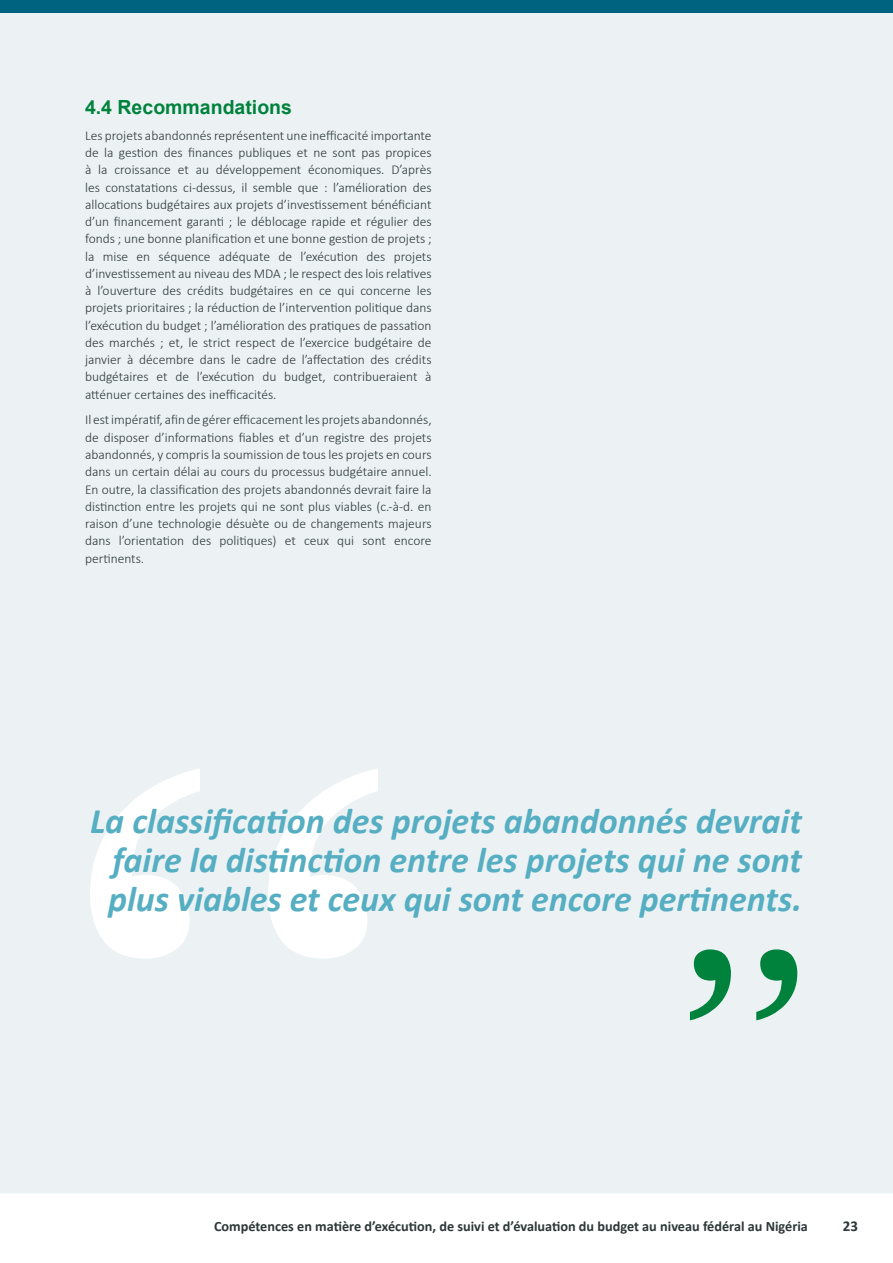
<style>
.page{position:relative;width:893px;height:1263px;background:#fff}
.page>*{position:absolute;margin:0;border:0;box-sizing:border-box;transform-origin:0 0}
.t1{font:italic 700 36px/39px "Calibri";color:#56aec2;text-align:justify}
.t2{font:700 19.5px "Arial";color:#00823d}
.t3{font:700 15px "Calibri";color:#2d3739}
.t4{font:700 14.25px "Calibri";color:#2d3739}
.t5{font:300 13.5px/17.2px "Calibri";color:#2d3739;text-align:justify}
</style>
<div class="page">
<div style="left:0;top:13px;width:893px;height:1180px;background:#ecf2f4"></div>
<div style="left:0;top:0;width:893px;height:13px;background:#006380"></div>
<svg style="left:90px;top:768px;width:110px;height:191px"></svg>
<svg style="left:268px;top:768px;width:110px;height:191px"></svg>
<svg style="left:756px;top:949px;width:41px;height:71px"></svg>
<svg style="left:690px;top:949px;width:41px;height:71px"></svg>
<h2 class="t2" style="left:85px;top:94px;width:208px">4.4 Recommandations</h2>
<p class="t5" style="left:85px;top:127px;width:348px">Les projets abandonnés représentent une inefficacité importante de la gestion des finances publiques et ne sont pas propices à la croissance et au développement économiques. D’après les constatations ci-dessus, il semble que : l’amélioration des allocations budgétaires aux projets d’investissement bénéficiant d’un financement garanti ; le déblocage rapide et régulier des fonds ; une bonne planification et une bonne gestion de projets ; la mise en séquence adéquate de l’exécution des projets d’investissement au niveau des MDA ; le respect des lois relatives à l’ouverture des crédits budgétaires en ce qui concerne les projets prioritaires ; la réduction de l’intervention politique dans l’exécution du budget ; l’amélioration des pratiques de passation des marchés ; et, le strict respect de l’exercice budgétaire de janvier à décembre dans le cadre de l’affectation des crédits budgétaires et de l’exécution du budget, contribueraient à atténuer certaines des inefficacités.</p>
<p class="t5" style="left:85px;top:411px;width:348px">Il est impératif, afin de gérer efficacement les projets abandonnés, de disposer d’informations fiables et d’un registre des projets abandonnés, y compris la soumission de tous les projets en cours dans un certain délai au cours du processus budgétaire annuel.<br>En outre, la classification des projets abandonnés devrait faire la distinction entre les projets qui ne sont plus viables (c.-à-d. en raison d’une technologie désuète ou de changements majeurs dans l’orientation des politiques) et ceux qui sont encore pertinents.</p>
<h1 class="t1" style="left:108px;top:800px;width:695px;text-indent:-18px">La classification des projets abandonnés devrait faire la distinction entre les projets qui ne sont plus viables et ceux qui sont encore pertinents.</h1>
<p class="t4" style="left:214px;top:1217px;width:595px">Compétences en matière d’exécution, de suivi et d’évaluation du budget au niveau fédéral au Nigéria</p>
<p class="t3" style="left:843px;top:1216px;width:17px">23</p>
</div>
